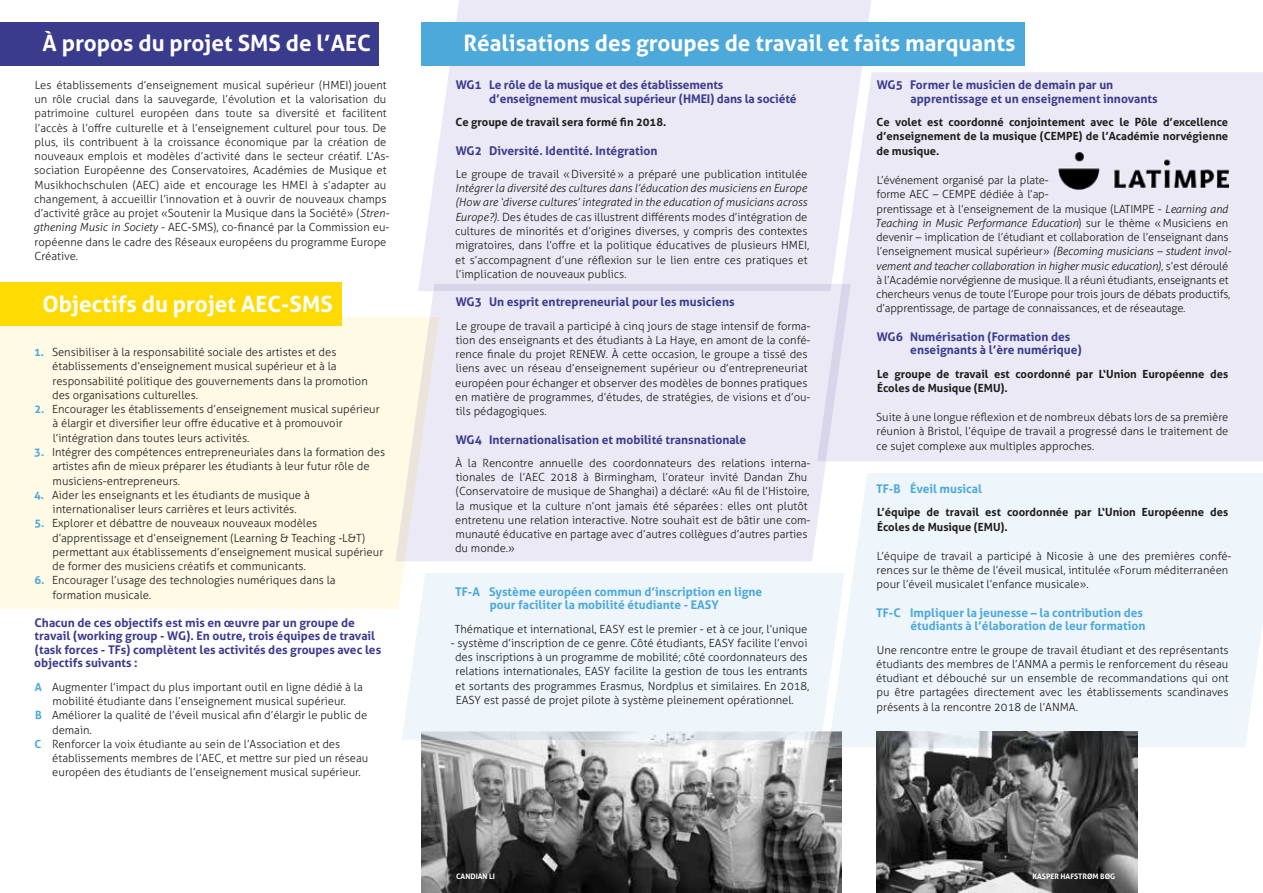
<style>
.page{position:relative;width:1263px;height:893px;background:#fff}
.page>*{position:absolute;margin:0;border:0;box-sizing:border-box;transform-origin:0 0}
.t1{font:700 22.5px "Aller";color:#fff}
.t2{font:700 12px/13.5px "Aller";color:#3b3b8e}
.t3{font:700 12px/13.5px "Aller";color:#4ca9d9}
.t4{font:300 11.25px/14.2px "Aller";color:#1d1d1b}
.t5{font:700 11.25px/14.2px "Aller";color:#1d1d1b}
.t6{font:700 7.5px "Aller";color:#fff}
.s1{font-style:italic}
.s2{font-weight:700;color:#4ca9d9}
</style>
<div class="page">
<div style="left:0;top:317px;width:405px;height:292px;background:#fffae6"></div>
<img style="left:421px;top:740px;width:421px;height:153px">
<img style="left:876px;top:747px;width:261px;height:146px">
<div style="left:851px;top:72px;width:412px;height:389px;background:#ebe9f5"></div>
<div style="left:419px;top:0;width:452px;height:291px;background:#ebe9f5"></div>
<svg style="left:395px;top:284px;width:456px;height:277px;background:#ebe9f3"></svg>
<svg style="left:831px;top:473px;width:432px;height:274px;background:#eaf0f6"></svg>
<img style="left:829px;top:740px;width:13px;height:7px">
<div style="left:402px;top:573px;width:443px;height:167px;background:#eef5fb"></div>
<img style="left:421px;top:731px;width:401px;height:9px">
<div style="left:0;top:283px;width:341px;height:43px;background:#ffdb03"></div>
<div style="left:0;top:22px;width:378px;height:43px;background:#3b3b8e"></div>
<img style="left:1059px;top:152px;width:170px;height:37px">
<div style="left:421px;top:22px;width:603px;height:43px;background:#4ca9d9"></div>
<h1 class="t1" style="left:42px;top:29px;width:330px">À propos du projet SMS de l’AEC</h1>
<h1 class="t1" style="left:464px;top:29px;width:553px">Réalisations des groupes de travail et faits marquants</h1>
<p class="t4" style="left:33px;top:78px;width:358px">Les établissements d’enseignement musical supérieur (HMEI) jouent un rôle crucial dans la sauvegarde, l’évolution et la valorisation du patrimoine culturel européen dans toute sa diversité et facilitent l’accès à l’offre culturelle et à l’enseignement culturel pour tous. De plus, ils contribuent à la croissance économique par la création de nouveaux emplois et modèles d’activité dans le secteur créatif. L’As&shy;sociation Européenne des Conservatoires, Académies de Musique et Musikhochschulen (AEC) aide et encourage les HMEI à s’adapter au changement, à accueillir l’innovation et à ouvrir de nouveaux champs d’activité grâce au projet « Soutenir la Musique dans la Société » (<span class="s1">Stren&shy;gthening Music in Society</span> - AEC-SMS), co-financé par la Commission eu&shy;ropéenne dans le cadre des Réseaux européens du programme Europe Créative.</p>
<h1 class="t1" style="left:43px;top:290px;width:292px">Objectifs du projet AEC-SMS</h1>
<p class="t4" style="left:52px;top:345px;width:317px;text-indent:-18px"><span class="s2">1.</span> Sensibiliser à la responsabilité sociale des artistes et des établissements d’enseignement musical supérieur et à la responsabilité politique des gouvernements dans la promotion des organisations culturelles.</p>
<p class="t4" style="left:53px;top:402px;width:329px;text-indent:-18px"><span class="s2">2.</span> Encourager les établissements d’enseignement musical supérieur à élargir et diversifier leur offre éducative et à promouvoir l’intégration dans toutes leurs activités.</p>
<p class="t4" style="left:52px;top:445px;width:334px;text-indent:-18px"><span class="s2">3.</span> Intégrer des compétences entrepreneuriales dans la formation des artistes afin de mieux préparer les étudiants à leur futur rôle de musiciens-entrepreneurs.</p>
<p class="t4" style="left:34px;top:488px;width:277px;text-align:center"><span class="s2">4.</span> Aider les enseignants et les étudiants de musique à internationaliser leurs carrières et leurs activités.</p>
<p class="t4" style="left:52px;top:516px;width:333px;text-indent:-18px"><span class="s2">5.</span> Explorer et débattre de nouveaux nouveaux modèles d’apprentissage et d’enseignement (Learning &amp; Teaching -L&amp;T) permettant aux établissements d’enseignement musical supérieur de former des musiciens créatifs et communicants.</p>
<p class="t4" style="left:53px;top:573px;width:284px;text-indent:-18px"><span class="s2">6.</span> Encourager l’usage des technologies numériques dans la formation musicale.</p>
<p class="t2" style="left:34px;top:616px;width:348px">Chacun de ces objectifs est mis en œuvre par un groupe de travail (working group - WG). En outre, trois équipes de travail (task forces - TFs) complètent les activités des groupes avec les objectifs suivants :</p>
<p class="t4" style="left:35px;top:680px;width:330px"><span class="s2">A</span> Augmenter l’impact du plus important outil en ligne dédié à la</p>
<p class="t4" style="left:53px;top:694px;width:295px">mobilité étudiante dans l’enseignement musical supérieur.</p>
<p class="t4" style="left:35px;top:708px;width:334px"><span class="s2">B</span> Améliorer la qualité de l’éveil musical afin d’élargir le public de</p>
<p class="t4" style="left:52px;top:722px;width:41px">demain.</p>
<p class="t4" style="left:35px;top:737px;width:307px"><span class="s2">C</span> Renforcer la voix étudiante au sein de l’Association et des</p>
<p class="t4" style="left:52px;top:751px;width:317px">établissements membres de l’AEC, et mettre sur pied un réseau</p>
<p class="t4" style="left:52px;top:765px;width:310px">européen des étudiants de l’enseignement musical supérieur.</p>
<p class="t2" style="left:489px;top:78px;width:309px;text-indent:-34px">WG1 Le rôle de la musique et des établissements d’enseignement musical supérieur (HMEI) dans la société</p>
<p class="t5" style="left:456px;top:115px;width:212px">Ce groupe de travail sera formé fin 2018.</p>
<p class="t2" style="left:456px;top:144px;width:203px">WG2 Diversité. Identité. Intégration</p>
<p class="t4" style="left:456px;top:167px;width:353px">Le groupe de travail « Diversité » a préparé une publication intitulée</p>
<p class="t4" style="left:455px;top:181px;width:356px"><span class="s1">Intégrer la diversité des cultures dans l’éducation des musiciens en Europe (How are ‘diverse cultures’ integrated in the education of musicians across Europe?)</span>. Des études de cas illustrent différents modes d’intégration de cultures de minorités et d’origines diverses, y compris des contextes migratoires, dans l’offre et la politique éducatives de plusieurs HMEI, et s’accompagnent d’une réflexion sur le lien entre ces pratiques et l’implication de nouveaux publics.</p>
<p class="t2" style="left:456px;top:295px;width:280px">WG3 Un esprit entrepreneurial pour les musiciens</p>
<p class="t4" style="left:455px;top:318px;width:357px">Le groupe de travail a participé à cinq jours de stage intensif de forma&shy;tion des enseignants et des étudiants à La Haye, en amont de la confé&shy;rence finale du projet RENEW. À cette occasion, le groupe a tissé des liens avec un réseau d’enseignement supérieur ou d’entrepreneuriat européen pour échanger et observer des modèles de bonnes pratiques en matière de programmes, d’études, de stratégies, de visions et d’ou&shy;tils pédagogiques.</p>
<p class="t2" style="left:456px;top:432px;width:292px">WG4 Internationalisation et mobilité transnationale</p>
<p class="t4" style="left:455px;top:456px;width:357px">À la Rencontre annuelle des coordonnateurs des relations interna&shy;tionales de l’AEC 2018 à Birmingham, l’orateur invité Dandan Zhu (Conservatoire de musique de Shanghai) a déclaré : « Au fil de l’Histoire, la musique et la culture n’ont jamais été séparées : elles ont plutôt entretenu une relation interactive. Notre souhait est de bâtir une com&shy;munauté éducative en partage avec d’autres collègues d’autres parties du monde. »</p>
<p class="t3" style="left:490px;top:585px;width:274px;text-indent:-35px">TF-A Système européen commun d’inscription en ligne pour faciliter la mobilité étudiante - EASY</p>
<p class="t4" style="left:455px;top:621px;width:354px">Thématique et international, EASY est le premier - et à ce jour, l’unique</p>
<p class="t4" style="left:455px;top:636px;width:356px;text-indent:-4px">- système d’inscription de ce genre. Côté étudiants, EASY facilite l’envoi des inscriptions à un programme de mobilité ; côté coordonnateurs des relations internationales, EASY facilite la gestion de tous les entrants et sortants des programmes Erasmus, Nordplus et similaires. En 2018, EASY est passé de projet pilote à système pleinement opérationnel.</p>
<p class="t2" style="left:910px;top:78px;width:249px;text-indent:-34px">WG5 Former le musicien de demain par un apprentissage et un enseignement innovants</p>
<p class="t5" style="left:876px;top:115px;width:353px;text-align:justify">Ce volet est coordonné conjointement avec le Pôle d’excellence d’enseignement de la musique (CEMPE) de l’Académie norvégienne de musique.</p>
<p class="t4" style="left:875px;top:173px;width:357px">L’événement organisé par la plate-<br>forme AEC – CEMPE dédiée à l’ap-<br>prentissage et à l’enseignement de la musique (LATIMPE - <span class="s1">Learning and Teaching in Music Performance Education</span>) sur le thème « Musiciens en devenir – implication de l’étudiant et collaboration de l’enseignant dans l’enseignement musical supérieur » <span class="s1">(Becoming musicians – student invol&shy;vement and teacher collaboration in higher music education)</span>, s’est déroulé à l’Académie norvégienne de musique. Il a réuni étudiants, enseignants et chercheurs venus de toute l’Europe pour trois jours de débats productifs, d’apprentissage, de partage de connaissances, et de réseautage.</p>
<p class="t2" style="left:910px;top:330px;width:173px;text-indent:-33px">WG6 Numérisation (Formation des enseignants à l’ère numérique)</p>
<p class="t5" style="left:877px;top:366px;width:353px">Le groupe de travail est coordonné par L‘Union Européenne des<br>Écoles de Musique (EMU).</p>
<p class="t4" style="left:876px;top:410px;width:354px;text-align:justify">Suite à une longue réflexion et de nombreux débats lors de sa première réunion à Bristol, l’équipe de travail a progressé dans le traitement de ce sujet complexe aux multiples approches.</p>
<p class="t3" style="left:876px;top:482px;width:108px">TF-B Éveil musical</p>
<p class="t5" style="left:877px;top:505px;width:353px">L’équipe de travail est coordonnée par L‘Union Européenne des<br>Écoles de Musique (EMU).</p>
<p class="t4" style="left:877px;top:549px;width:356px">L’équipe de travail a participé à Nicosie à une des premières confé&shy;rences sur le thème de l’éveil musical, intitulée « Forum méditerranéen pour l’éveil musicalet l’enfance musicale ».</p>
<p class="t3" style="left:876px;top:606px;width:271px;text-align:right">TF-C Impliquer la jeunesse – la contribution des étudiants à l’élaboration de leur formation</p>
<p class="t4" style="left:876px;top:642px;width:354px;text-align:justify">Une rencontre entre le groupe de travail étudiant et des représentants étudiants des membres de l’ANMA a permis le renforcement du réseau étudiant et débouché sur un ensemble de recommandations qui ont pu être partagées directement avec les établissements scandinaves présents à la rencontre 2018 de l’ANMA.</p>
<p class="t6" style="left:456px;top:871px;width:41px">CANDIAN LI</p>
<p class="t6" style="left:1032px;top:871px;width:84px">KASPER HAFSTRØM BØG</p>
</div>
